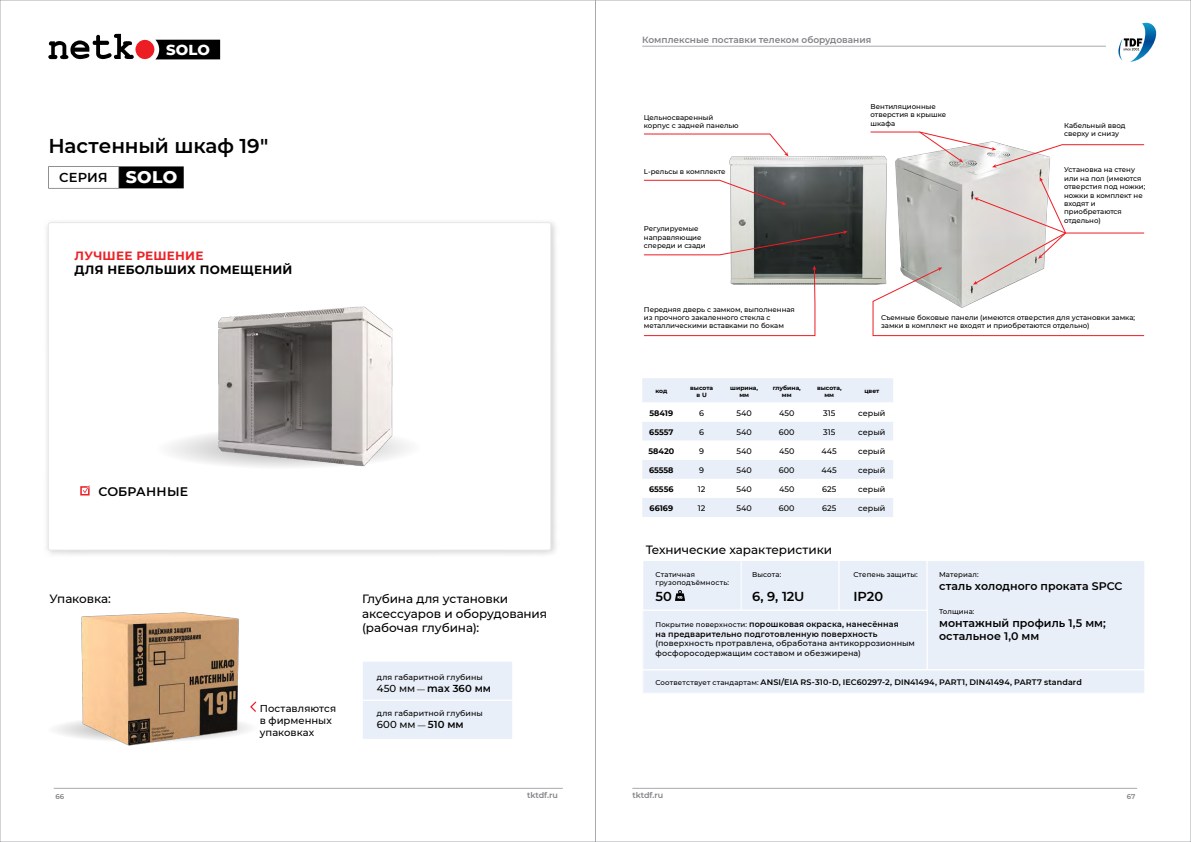
<style>
.page{position:relative;width:1191px;height:842px;background:#fff}
.page>*{position:absolute;margin:0;border:0;box-sizing:border-box;transform-origin:0 0}
.t1{font:600 20px "Montserrat";letter-spacing:-.01em;color:#000}
.t2{font:800 14.8px "Montserrat";color:#fff}
.t3{font:600 13px "Montserrat";color:#000}
.t4{font:600 12.4px "Montserrat";letter-spacing:.02em;color:#000}
.t5{font:500 12px/14.4px "Montserrat";letter-spacing:-.005em;color:#000}
.t6{font:700 12px "Montserrat";letter-spacing:.02em;color:#000}
.t7{font:700 12px "Montserrat";letter-spacing:.02em;color:#eb2227}
.t8{font:600 11px/13.2px "Montserrat";letter-spacing:.005em;color:#000}
.t9{font:600 10.1px "Montserrat";letter-spacing:.005em;color:#000}
.t10{font:500 10.1px "Montserrat";color:#000}
.t11{font:500 10px/12px "Montserrat";letter-spacing:.005em;color:#000}
.t12{font:600 9px "Montserrat";color:#808184}
.t13{font:500 8px/9.6px "Montserrat";letter-spacing:.005em;color:#000}
.t14{font:600 8px/9.6px "Montserrat";letter-spacing:.015em;color:#000}
.t15{font:700 8px "Montserrat";color:#000}
.t16{font:600 8px "Montserrat";color:#808285}
.t17{font:500 7.9px "Montserrat";letter-spacing:.015em;color:#000}
.t18{font:500 7px/8.4px "Montserrat";color:#000}
.t19{font:500 7px/8.4px "Montserrat";letter-spacing:.02em;color:#000}
.t20{font:600 7px "Montserrat";color:#808285}
.t21{font:700 6px/7.2px "Montserrat";color:#000;text-align:center}
.s1{font-weight:800;font-size:17.2px;color:#fff}
.s2{font-weight:500}
.s3{font-weight:500;font-size:7.9px}
.s4{font-size:7.9px}
.s5{font-weight:600}
.s6{font-weight:500;font-size:7px}
</style>
<div class="page">
<hr style="left:54px;top:788px;width:509px;height:1px;background:#a7a9ac">
<hr style="left:632px;top:788px;width:505px;height:1px;background:#a7a9ac">
<img style="left:81px;top:612px;width:158px;height:77px">
<div style="left:48px;top:222px;width:503px;height:328px;border:1px solid #e6e7e8;border-radius:2px"></div>
<div style="left:119px;top:166px;width:65px;height:22px;background:#000"></div>
<svg style="left:48px;top:166px;width:71px;height:22px"></svg>
<svg style="left:56px;top:689px;width:201px;height:57px"></svg>
<div style="left:362px;top:661px;width:151px;height:78px;background:#e9eff8"></div>
<div style="left:361px;top:660px;width:152px;height:80px;border:1px solid #fff"></div>
<hr style="left:362px;top:700px;width:151px;height:1px;background:#fff">
<svg style="left:48px;top:34px;width:86px;height:26px"></svg>
<div style="left:135px;top:40px;width:19px;height:19px;background:#ed1d24;border-radius:50%"></div>
<svg style="left:155px;top:40px;width:65px;height:19px"></svg>
<svg style="left:80px;top:485px;width:10px;height:11px"></svg>
<svg style="left:160px;top:434px;width:258px;height:30px"></svg>
<img style="left:201px;top:306px;width:203px;height:163px">
<div style="left:643px;top:560px;width:98px;height:50px;background:#e9eff8"></div>
<div style="left:642px;top:560px;width:100px;height:51px;border:1px solid #fff"></div>
<div style="left:741px;top:560px;width:98px;height:50px;background:#e9eff8"></div>
<div style="left:741px;top:560px;width:98px;height:51px;border:1px solid #fff"></div>
<div style="left:839px;top:560px;width:88px;height:50px;background:#e9eff8"></div>
<div style="left:838px;top:560px;width:89px;height:51px;border:1px solid #fff"></div>
<div style="left:927px;top:560px;width:217px;height:110px;background:#e9eff8"></div>
<div style="left:926px;top:560px;width:219px;height:110px;border:1px solid #fff"></div>
<div style="left:643px;top:610px;width:284px;height:60px;background:#e9eff8"></div>
<div style="left:642px;top:610px;width:285px;height:60px;border:1px solid #fff"></div>
<div style="left:643px;top:670px;width:501px;height:23px;background:#e9eff8"></div>
<div style="left:642px;top:669px;width:503px;height:25px;border:1px solid #fff"></div>
<svg style="left:675px;top:590px;width:10px;height:11px"></svg>
<img style="left:712px;top:133px;width:156px;height:152px">
<img style="left:868px;top:156px;width:182px;height:129px">
<svg style="left:872px;top:177px;width:272px;height:159px"></svg>
<svg style="left:643px;top:230px;width:204px;height:25px"></svg>
<svg style="left:643px;top:180px;width:143px;height:25px"></svg>
<svg style="left:643px;top:265px;width:173px;height:71px"></svg>
<svg style="left:870px;top:131px;width:274px;height:37px"></svg>
<svg style="left:644px;top:134px;width:144px;height:23px"></svg>
<svg style="left:642px;top:378px;width:251px;height:139px"></svg>
<hr style="left:642px;top:46px;width:464px;height:1px;background:#a7a9ac">
<svg style="left:1118px;top:23px;width:38px;height:39px"></svg>
<h2 class="t2" style="left:166px;top:39px;width:45px">SOLO</h2>
<h1 class="t1" style="left:48px;top:132px;width:221px">Настенный шкаф 19"</h1>
<h3 class="t3" style="left:59px;top:168px;width:120px">СЕРИЯ <span class="s1">SOLO</span></h3>
<h3 class="t7" style="left:75px;top:247px;width:130px">ЛУЧШЕЕ РЕШЕНИЕ</h3>
<h3 class="t6" style="left:75px;top:261px;width:219px">ДЛЯ НЕБОЛЬШИХ ПОМЕЩЕНИЙ</h3>
<h3 class="t4" style="left:98px;top:483px;width:91px">СОБРАННЫЕ</h3>
<h3 class="t5" style="left:50px;top:591px;width:63px">Упаковка:</h3>
<h3 class="t5" style="left:362px;top:591px;width:187px">Глубина для установки аксессуаров и оборудования (рабочая глубина):</h3>
<h3 class="t11" style="left:260px;top:702px;width:78px">Поставляются в фирменных упаковках</h3>
<p class="t17" style="left:377px;top:671px;width:108px">для габаритной глубины</p>
<h3 class="t9" style="left:377px;top:681px;width:116px"><span class="s2">450 мм</span> <span class="s3">—</span> max 360 мм</h3>
<p class="t17" style="left:377px;top:708px;width:108px">для габаритной глубины</p>
<h3 class="t10" style="left:377px;top:718px;width:88px">600 мм <span class="s4">—</span> <span class="s5">510 мм</span></h3>
<p class="t12" style="left:642px;top:33px;width:230px">Комплексные поставки телеком оборудования</p>
<p class="t18" style="left:644px;top:113px;width:96px">Цельносваренный корпус с задней панелью</p>
<p class="t18" style="left:644px;top:167px;width:83px">L-рельсы в комплекте</p>
<p class="t18" style="left:644px;top:224px;width:63px">Регулируемые направляющие спереди и сзади</p>
<p class="t18" style="left:870px;top:102px;width:77px">Вентиляционные отверстия в крышке шкафа</p>
<p class="t18" style="left:1064px;top:121px;width:63px">Кабельный ввод сверху и снизу</p>
<p class="t18" style="left:1064px;top:165px;width:83px">Установка на стену или на пол (имеются отверстия под ножки; ножки в комплект не входят и приобретаются отдельно)</p>
<p class="t18" style="left:644px;top:305px;width:152px">Передняя дверь с замком, выполненная из прочного закаленного стекла с металлическими вставками по бокам</p>
<p class="t18" style="left:881px;top:313px;width:255px">Съемные боковые панели (имеются отверстия для установки замка; замки в комплект не входят и приобретаются отдельно)</p>
<p class="t21" style="left:655px;top:387px;width:13px">код</p>
<p class="t21" style="left:690px;top:384px;width:25px">высота в U</p>
<p class="t21" style="left:730px;top:384px;width:29px">ширина, мм</p>
<p class="t21" style="left:772px;top:384px;width:30px">глубина, мм</p>
<p class="t21" style="left:817px;top:384px;width:26px">высота, мм</p>
<p class="t21" style="left:864px;top:387px;width:16px">цвет</p>
<p class="t15" style="left:649px;top:407px;width:25px">58419</p>
<p class="t13" style="left:699px;top:408px;width:6px">6</p>
<p class="t13" style="left:736px;top:408px;width:17px">540</p>
<p class="t13" style="left:779px;top:408px;width:17px">450</p>
<p class="t13" style="left:823px;top:408px;width:14px">315</p>
<p class="t13" style="left:858px;top:408px;width:29px">серый</p>
<p class="t15" style="left:649px;top:426px;width:26px">65557</p>
<p class="t13" style="left:699px;top:427px;width:6px">6</p>
<p class="t13" style="left:736px;top:427px;width:17px">540</p>
<p class="t13" style="left:779px;top:427px;width:17px">600</p>
<p class="t13" style="left:823px;top:427px;width:14px">315</p>
<p class="t13" style="left:858px;top:427px;width:29px">серый</p>
<p class="t15" style="left:648px;top:445px;width:27px">58420</p>
<p class="t13" style="left:699px;top:446px;width:6px">9</p>
<p class="t13" style="left:736px;top:446px;width:17px">540</p>
<p class="t13" style="left:779px;top:446px;width:17px">450</p>
<p class="t13" style="left:821px;top:446px;width:17px">445</p>
<p class="t13" style="left:858px;top:446px;width:29px">серый</p>
<p class="t15" style="left:649px;top:465px;width:26px">65558</p>
<p class="t13" style="left:699px;top:465px;width:6px">9</p>
<p class="t13" style="left:736px;top:465px;width:17px">540</p>
<p class="t13" style="left:779px;top:465px;width:17px">600</p>
<p class="t13" style="left:821px;top:465px;width:17px">445</p>
<p class="t13" style="left:858px;top:465px;width:29px">серый</p>
<p class="t15" style="left:649px;top:484px;width:26px">65556</p>
<p class="t13" style="left:698px;top:484px;width:9px">12</p>
<p class="t13" style="left:736px;top:484px;width:17px">540</p>
<p class="t13" style="left:779px;top:484px;width:17px">450</p>
<p class="t13" style="left:822px;top:484px;width:16px">625</p>
<p class="t13" style="left:858px;top:484px;width:29px">серый</p>
<p class="t15" style="left:649px;top:503px;width:25px">66169</p>
<p class="t13" style="left:698px;top:503px;width:9px">12</p>
<p class="t13" style="left:736px;top:503px;width:17px">540</p>
<p class="t13" style="left:779px;top:503px;width:17px">600</p>
<p class="t13" style="left:822px;top:503px;width:16px">625</p>
<p class="t13" style="left:858px;top:503px;width:29px">серый</p>
<h3 class="t5" style="left:645px;top:542px;width:188px">Технические характеристики</h3>
<p class="t19" style="left:655px;top:570px;width:75px">Статичная грузоподъёмность:</p>
<h3 class="t3" style="left:655px;top:587px;width:18px">50</h3>
<p class="t18" style="left:752px;top:570px;width:31px">Высота:</p>
<h3 class="t3" style="left:752px;top:587px;width:54px">6, 9, 12U</h3>
<p class="t19" style="left:853px;top:570px;width:66px">Степень защиты:</p>
<h3 class="t3" style="left:853px;top:587px;width:31px">IP20</h3>
<p class="t14" style="left:655px;top:619px;width:245px"><span class="s6">Покрытие поверхности:</span> порошковая окраска, нанесённая на предварительно подготовленную поверхность</p>
<p class="t13" style="left:655px;top:638px;width:261px">(поверхность протравлена, обработана антикоррозионным фосфоросодержащим составом и обезжирена)</p>
<p class="t19" style="left:939px;top:570px;width:41px">Материал:</p>
<h3 class="t8" style="left:939px;top:579px;width:185px">cталь холодного проката SPCC</h3>
<p class="t18" style="left:939px;top:607px;width:37px">Толщина:</p>
<h3 class="t8" style="left:939px;top:616px;width:168px">монтажный профиль 1,5 мм; остальное 1,0 мм</h3>
<p class="t14" style="left:655px;top:677px;width:428px"><span class="s6">Соответствует стандартам:</span> ANSI/EIA RS-310-D, IEC60297-2, DIN41494, PART1, DIN41494, PART7 standard</p>
<p class="t20" style="left:55px;top:791px;width:10px">66</p>
<p class="t16" style="left:527px;top:790px;width:32px">tktdf.ru</p>
<p class="t16" style="left:632px;top:790px;width:32px">tktdf.ru</p>
<p class="t20" style="left:1126px;top:791px;width:10px">67</p>
</div>
